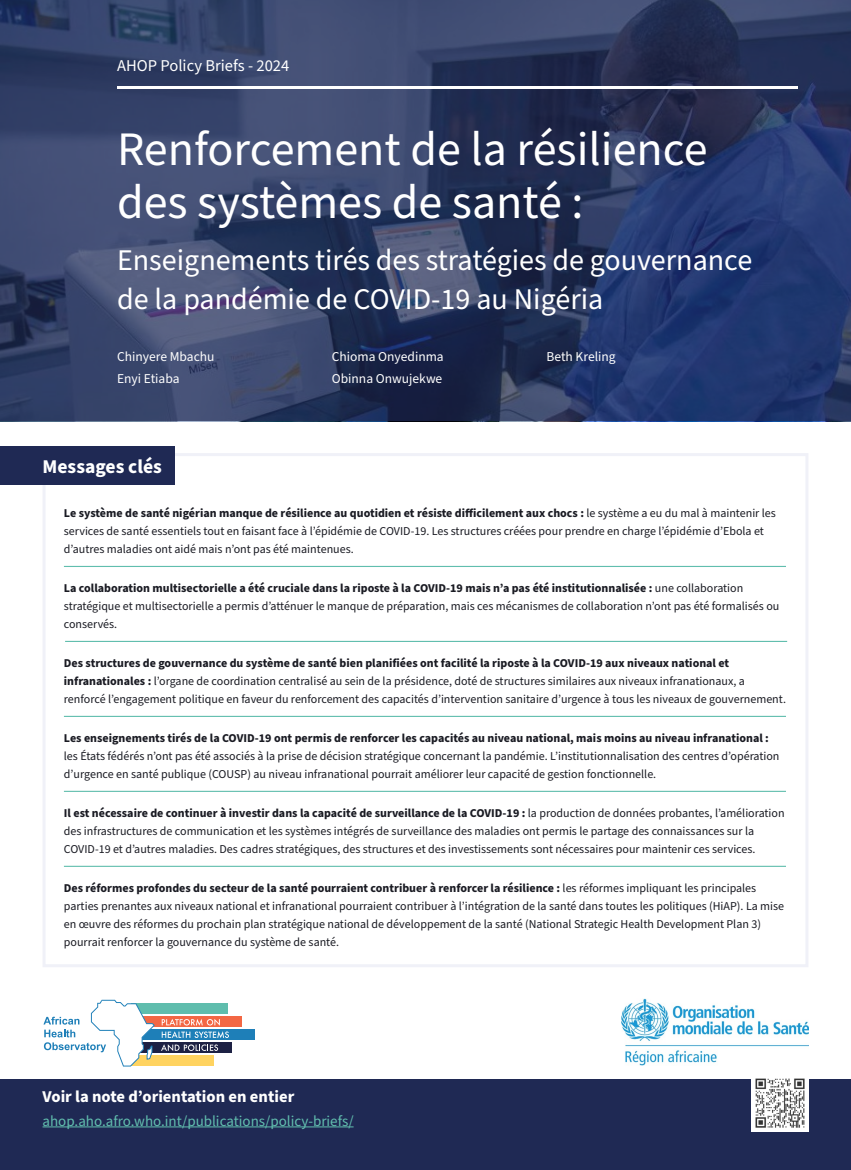
<style>
.page{position:relative;width:851px;height:1170px;background:#fff}
.page>*{position:absolute;margin:0;border:0;box-sizing:border-box;transform-origin:0 0}
.t1{font:48px/52.5px "Source Sans Pro";color:#fff}
.t2{font:30px/39px "Source Sans Pro";color:#fff}
.t3{font:700 19.5px "Source Sans Pro";color:#fff}
.t4{font:700 16.5px "Source Sans Pro";color:#fff}
.t5{font:16.5px "Source Sans Pro";color:#fff}
.t6{font:15px "Source Sans Pro";color:#61beae}
.t7{font:13.5px/22.2px "Source Sans Pro";color:#fff}
.t8{font:12px/18px "Source Sans Pro";color:#1a1b23}
.t9{font:700 12px "Source Sans Pro";color:#1a1b23}
.s1{font-weight:700}
</style>
<div class="page">
<div style="left:43px;top:453px;width:765px;height:514px;background:#fff;border:3px solid #f0f1f8"></div>
<hr style="left:64px;top:566px;width:721px;height:1px;background:#61beae">
<hr style="left:65px;top:640px;width:722px;height:2px;background:#61beae">
<hr style="left:64px;top:715px;width:721px;height:2px;background:#61beae">
<hr style="left:64px;top:790px;width:721px;height:1px;background:#61beae">
<hr style="left:64px;top:865px;width:721px;height:1px;background:#61beae">
<svg style="left:0;top:0;width:850px;height:421px;background:#303e66"></svg>
<div style="left:0;top:446px;width:175px;height:39px;background:#1f2954"></div>
<div style="left:0;top:1077px;width:850px;height:92px;background:#1f2954"></div>
<hr style="left:43px;top:1126px;width:310px;height:1px;background:#61beae">
<hr style="left:117px;top:86px;width:680px;height:2px;background:#fff">
<div style="left:131px;top:1003px;width:96px;height:10px;background:#5fbdad"></div>
<div style="left:135px;top:1016px;width:107px;height:10px;background:#f36744"></div>
<div style="left:131px;top:1029px;width:123px;height:10px;background:#1e7fb8"></div>
<div style="left:130px;top:1042px;width:102px;height:10px;background:#1d2144"></div>
<div style="left:130px;top:1055px;width:83px;height:10px;background:#ffd360"></div>
<svg style="left:162px;top:1019px;width:58px;height:6px"></svg>
<svg style="left:162px;top:1031px;width:67px;height:6px"></svg>
<svg style="left:161px;top:1044px;width:57px;height:7px"></svg>
<svg style="left:43px;top:999px;width:112px;height:67px"></svg>
<div style="left:750px;top:1075px;width:58px;height:56px;background:#fff"></div>
<img style="left:755px;top:1078px;width:50px;height:50px">
<img style="left:621px;top:998px;width:187px;height:67px">
<h3 class="t5" style="left:117px;top:55px;width:174px">AHOP Policy Briefs - 2024</h3>
<h1 class="t1" style="left:117px;top:125px;width:592px">Renforcement de la résilience des systèmes de santé :</h1>
<h2 class="t2" style="left:117px;top:241px;width:636px">Enseignements tirés des stratégies de gouvernance de la pandémie de COVID-19 au Nigéria</h2>
<p class="t7" style="left:117px;top:345px;width:99px">Chinyere Mbachu<br>Enyi Etiaba</p>
<p class="t7" style="left:332px;top:345px;width:113px">Chioma Onyedinma<br>Obinna Onwujekwe</p>
<p class="t7" style="left:546px;top:345px;width:71px">Beth Kreling</p>
<h3 class="t3" style="left:43px;top:453px;width:121px">Messages clés</h3>
<p class="t8" style="left:64px;top:504px;width:713px"><span class="s1">Le système de santé nigérian manque de résilience au quotidien et résiste difficilement aux chocs :</span> le système a eu du mal à maintenir les services de santé essentiels tout en faisant face à l’épidémie de COVID-19. Les structures créées pour prendre en charge l’épidémie d’Ebola et d’autres maladies ont aidé mais n’ont pas été maintenues.</p>
<p class="t8" style="left:64px;top:579px;width:716px"><span class="s1">La collaboration multisectorielle a été cruciale dans la riposte à la COVID-19 mais n’a pas été institutionnalisée :</span> une collaboration stratégique et multisectorielle a permis d’atténuer le manque de préparation, mais ces mécanismes de collaboration n’ont pas été formalisés ou conservés.</p>
<p class="t8" style="left:64px;top:654px;width:723px"><span class="s1">Des structures de gouvernance du système de santé bien planifiées ont facilité la riposte à la COVID-19 aux niveaux national et infranationales :</span> l’organe de coordination centralisé au sein de la présidence, doté de structures similaires aux niveaux infranationaux, a renforcé l’engagement politique en faveur du renforcement des capacités d’intervention sanitaire d’urgence à tous les niveaux de gouvernement.</p>
<p class="t9" style="left:64px;top:729px;width:706px">Les enseignements tirés de la COVID-19 ont permis de renforcer les capacités au niveau national, mais moins au niveau infranational :</p>
<p class="t8" style="left:64px;top:747px;width:717px">les États fédérés n’ont pas été associés à la prise de décision stratégique concernant la pandémie. L’institutionnalisation des centres d’opération d’urgence en santé publique (COUSP) au niveau infranational pourrait améliorer leur capacité de gestion fonctionnelle.</p>
<p class="t8" style="left:64px;top:804px;width:722px"><span class="s1">Il est nécessaire de continuer à investir dans la capacité de surveillance de la COVID-19 :</span> la production de données probantes, l’amélioration des infrastructures de communication et les systèmes intégrés de surveillance des maladies ont permis le partage des connaissances sur la<br>COVID-19 et d’autres maladies. Des cadres stratégiques, des structures et des investissements sont nécessaires pour maintenir ces services.</p>
<p class="t8" style="left:64px;top:879px;width:721px"><span class="s1">Des réformes profondes du secteur de la santé pourraient contribuer à renforcer la résilience :</span> les réformes impliquant les principales parties prenantes aux niveaux national et infranational pourraient contribuer à l’intégration de la santé dans toutes les politiques (HiAP). La mise en œuvre des réformes du prochain plan stratégique national de développement de la santé (National Strategic Health Development Plan 3) pourrait renforcer la gouvernance du système de santé.</p>
<h3 class="t4" style="left:43px;top:1084px;width:253px">Voir la note d’orientation en entier</h3>
<p class="t6" style="left:43px;top:1110px;width:312px">ahop.aho.afro.who.int/publications/policy-briefs/</p>
</div>
